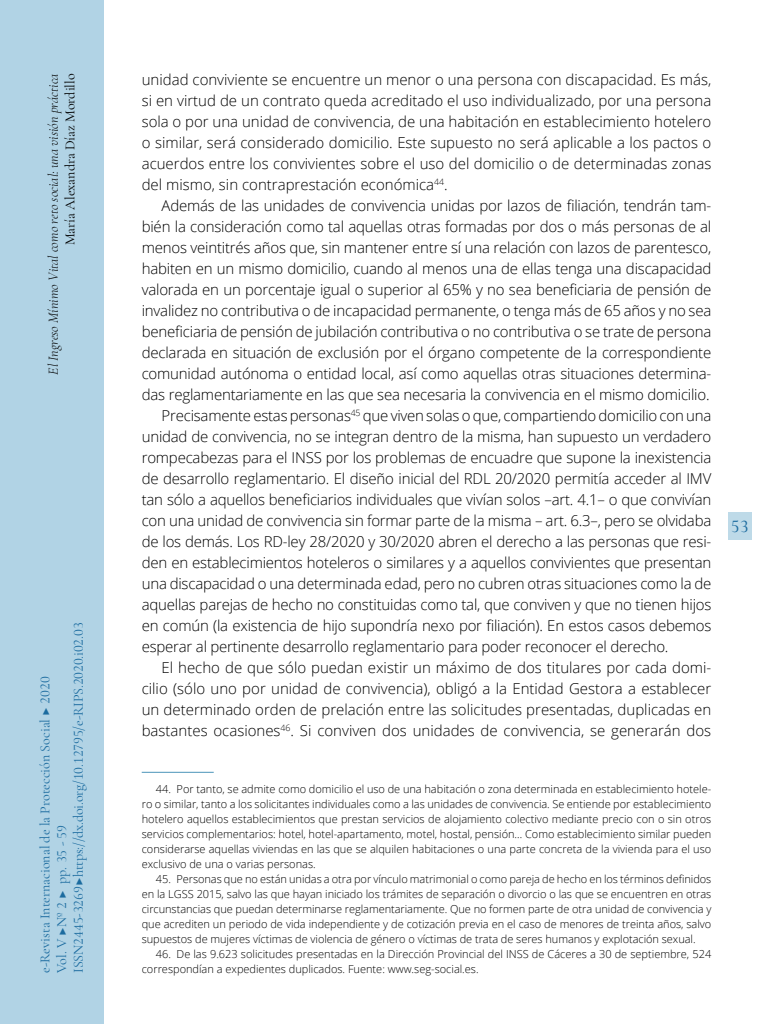
<style>
.page{position:relative;width:768px;height:1024px;background:#fff}
.page>*{position:absolute;margin:0;border:0;box-sizing:border-box;transform-origin:0 0}
.t1{font:500 18px "Cormorant Garamond";color:#1b6b9f}
._00_bsc{font:300 15px/21px "Open Sans";letter-spacing:-.005em;color:#000;text-align:justify}
.t2{font:14px/16.8px "Cormorant Garamond";color:#1b6b9f}
.t3{font:italic 300 14px "Cormorant Garamond";color:#000}
.t4{font:14px "Cormorant Garamond";color:#000}
.zz_notas{font:300 11px/15px "Open Sans";color:#000;text-align:justify}
</style>
<div class="page">
<hr style="left:142px;top:772px;width:72px;height:1px;background:#4b94b9">
<div style="left:0;top:0;width:103px;height:1024px;background:#b1d3e5"></div>
<div style="left:728px;top:512px;width:23px;height:28px;background:#bedae8"></div>
<p class="t3" style="left:45px;top:375px;width:302px;rotate:-90deg">El Ingreso Mínimo Vital como reto social: una visión práctica</p>
<p class="t4" style="left:62px;top:245px;width:173px;rotate:-90deg">María Alexandra Díaz Mordillo</p>
<p class="t2" style="left:36px;top:973px;width:352px;rotate:-90deg">e-Revista Internacional de la Protección Social ▶ 2020<br>Vol. V ▶Nº 2 ▶ pp. 35 - 59<br>ISSN 2445-3269 ▶ https://dx.doi.org/10.12795/e-RIPS.2020.i02.03</p>
<p class="_00_bsc" style="left:142px;top:69px;width:571px">unidad conviviente se encuentre un menor o una persona con discapacidad. Es más, si en virtud de un contrato queda acreditado el uso individualizado, por una persona sola o por una unidad de convivencia, de una habitación en establecimiento hotelero o similar, será considerado domicilio. Este supuesto no será aplicable a los pactos o acuerdos entre los convivientes sobre el uso del domicilio o de determinadas zonas del mismo, sin contraprestación económica<sup>44</sup>.</p>
<p class="_00_bsc" style="left:142px;top:195px;width:571px;text-indent:20px">Además de las unidades de convivencia unidas por lazos de filiación, tendrán tam&shy;bién la consideración como tal aquellas otras formadas por dos o más personas de al menos veintitrés años que, sin mantener entre sí una relación con lazos de parentesco, habiten en un mismo domicilio, cuando al menos una de ellas tenga una discapacidad valorada en un porcentaje igual o superior al 65% y no sea beneficiaria de pensión de invalidez no contributiva o de incapacidad permanente, o tenga más de 65 años y no sea beneficiaria de pensión de jubilación contributiva o no contributiva o se trate de persona declarada en situación de exclusión por el órgano competente de la correspondiente comunidad autónoma o entidad local, así como aquellas otras situaciones determina&shy;das reglamentariamente en las que sea necesaria la convivencia en el mismo domicilio.</p>
<p class="_00_bsc" style="left:142px;top:405px;width:571px;text-indent:20px">Precisamente estas personas<sup>45</sup> que viven solas o que, compartiendo domicilio con una unidad de convivencia, no se integran dentro de la misma, han supuesto un verdadero rompecabezas para el INSS por los problemas de encuadre que supone la inexistencia de desarrollo reglamentario. El diseño inicial del RDL 20/2020 permitía acceder al IMV tan sólo a aquellos beneficiarios individuales que vivían solos –art. 4.1– o que convivían con una unidad de convivencia sin formar parte de la misma – art. 6.3–, pero se olvidaba de los demás. Los RD-ley 28/2020 y 30/2020 abren el derecho a las personas que resi&shy;den en establecimientos hoteleros o similares y a aquellos convivientes que presentan una discapacidad o una determinada edad, pero no cubren otras situaciones como la de aquellas parejas de hecho no constituidas como tal, que conviven y que no tienen hijos en común (la existencia de hijo supondría nexo por filiación). En estos casos debemos esperar al pertinente desarrollo reglamentario para poder reconocer el derecho.</p>
<p class="_00_bsc" style="left:142px;top:657px;width:571px;text-indent:20px">El hecho de que sólo puedan existir un máximo de dos titulares por cada domi&shy;cilio (sólo uno por unidad de convivencia), obligó a la Entidad Gestora a establecer un determinado orden de prelación entre las solicitudes presentadas, duplicadas en bastantes ocasiones<sup>46</sup>. Si conviven dos unidades de convivencia, se generarán dos</p>
<p class="zz_notas" style="left:142px;top:781px;width:571px;text-indent:14px">44. Por tanto, se admite como domicilio el uso de una habitación o zona determinada en establecimiento hotele&shy;ro o similar, tanto a los solicitantes individuales como a las unidades de convivencia. Se entiende por establecimiento hotelero aquellos establecimientos que prestan servicios de alojamiento colectivo mediante precio con o sin otros servicios complementarios: hotel, hotel-apartamento, motel, hostal, pensión… Como establecimiento similar pueden considerarse aquellas viviendas en las que se alquilen habitaciones o una parte concreta de la vivienda para el uso exclusivo de una o varias personas.</p>
<p class="zz_notas" style="left:142px;top:871px;width:571px;text-indent:14px">45. Personas que no están unidas a otra por vínculo matrimonial o como pareja de hecho en los términos definidos en la LGSS 2015, salvo las que hayan iniciado los trámites de separación o divorcio o las que se encuentren en otras circunstancias que puedan determinarse reglamentariamente. Que no formen parte de otra unidad de convivencia y que acrediten un periodo de vida independiente y de cotización previa en el caso de menores de treinta años, salvo supuestos de mujeres víctimas de violencia de género o víctimas de trata de seres humanos y explotación sexual.</p>
<p class="zz_notas" style="left:156px;top:946px;width:557px">46. De las 9.623 solicitudes presentadas en la Dirección Provincial del INSS de Cáceres a 30 de septiembre, 524</p>
<p class="zz_notas" style="left:142px;top:961px;width:338px">correspondían a expedientes duplicados. Fuente: www.seg-social.es.</p>
<p class="t1" style="left:731px;top:515px;width:19px">53</p>
</div>
